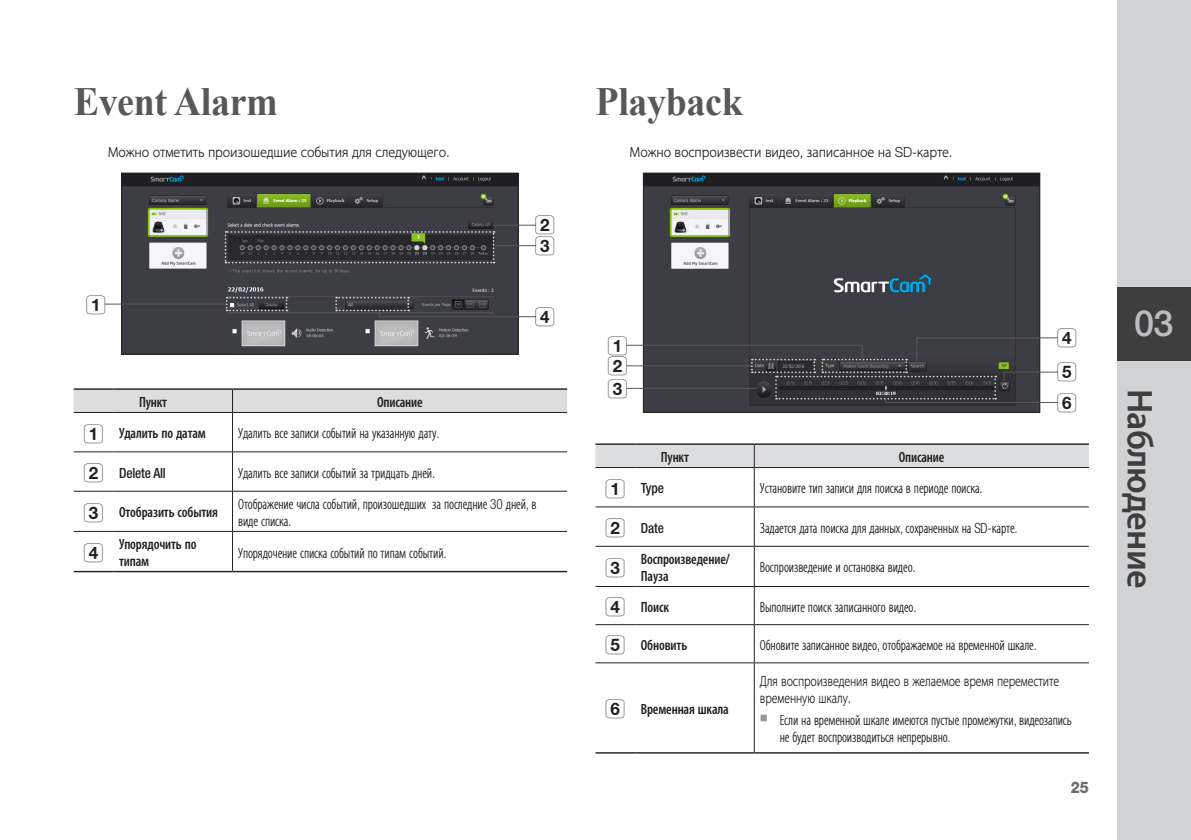
<style>
.page{position:relative;width:1191px;height:840px;background:#fff}
.page>*{position:absolute;margin:0;border:0;box-sizing:border-box;transform-origin:0 0}
.t1{font:700 40px "Times New Roman";letter-spacing:-.01em;color:#57585a;scale:.95 1}
.t2{font:500 36px "Helvetica Neue cp";color:#bcbdc0}
.t3{font:500 34px "Helvetica Neue cp";letter-spacing:-.025em;color:#3e3e3f}
.t4{font:20px/20.4px "CP Number";color:#231f20}
.t5{font:800 16px "Helvetica Neue cp";color:#6c6d70;scale:.9 1}
.t6{font:300 condensed 14px/16.8px "Helvetica Neue cp";letter-spacing:-.01em;color:#231f20;scale:.95 1}
.t7{font:500 condensed 14px/16.8px "Helvetica Neue cp";letter-spacing:-.01em;color:#231f20;scale:.95 1}
.t8{font:300 14px "Helvetica Neue cp";letter-spacing:-.01em;color:#231f20;scale:.95 1}
.t9{font:300 14px/16.8px "Helvetica Neue cp";letter-spacing:-.01em;color:#231f20;scale:.8 1}
.s1{font-family:"CP Number";font-weight:400;font-stretch:normal;font-size:20px}
.s2{font-size:15.4px}
.s3{font-family:"CP Icon 1";font-weight:400;font-stretch:normal;font-size:20px;color:#939598}
</style>
<div class="page">
<div style="left:1117px;top:0;width:74px;height:839px;background:#d1d2d4"></div>
<div style="left:1117px;top:286px;width:74px;height:74px;background:#3e3e3f"></div>
<svg style="left:755px;top:507px;width:334px;height:157px"></svg>
<div style="left:595px;top:444px;width:494px;height:23px;background:#dcdddf"></div>
<hr style="left:595px;top:467px;width:40px;height:1px;background:#231f20">
<hr style="left:635px;top:467px;width:119px;height:1px;background:#231f20">
<hr style="left:754px;top:467px;width:1px;height:39px;background:#231f20">
<hr style="left:595px;top:506px;width:40px;height:1px;background:#231f20">
<hr style="left:635px;top:506px;width:119px;height:1px;background:#231f20">
<hr style="left:754px;top:507px;width:1px;height:38px;background:#231f20">
<hr style="left:595px;top:545px;width:40px;height:1px;background:#231f20">
<hr style="left:635px;top:545px;width:119px;height:1px;background:#231f20">
<hr style="left:595px;top:585px;width:40px;height:1px;background:#231f20">
<hr style="left:635px;top:585px;width:119px;height:1px;background:#231f20">
<hr style="left:754px;top:585px;width:335px;height:1px;background:#231f20">
<hr style="left:754px;top:586px;width:1px;height:38px;background:#231f20">
<hr style="left:595px;top:624px;width:40px;height:1px;background:#231f20">
<hr style="left:635px;top:624px;width:119px;height:1px;background:#231f20">
<hr style="left:754px;top:624px;width:335px;height:1px;background:#231f20">
<hr style="left:754px;top:624px;width:1px;height:38px;background:#231f20">
<hr style="left:595px;top:662px;width:40px;height:1px;background:#231f20">
<hr style="left:635px;top:662px;width:119px;height:1px;background:#231f20">
<hr style="left:754px;top:662px;width:335px;height:1px;background:#231f20">
<hr style="left:754px;top:662px;width:1px;height:89px;background:#231f20">
<hr style="left:595px;top:443px;width:40px;height:1px;background:#231f20">
<hr style="left:635px;top:443px;width:119px;height:1px;background:#231f20">
<hr style="left:595px;top:751px;width:40px;height:2px;background:#231f20">
<hr style="left:635px;top:751px;width:119px;height:2px;background:#231f20">
<hr style="left:754px;top:751px;width:335px;height:2px;background:#231f20">
<hr style="left:754px;top:443px;width:335px;height:1px;background:#231f20">
<hr style="left:754px;top:467px;width:335px;height:1px;background:#231f20">
<hr style="left:754px;top:506px;width:335px;height:1px;background:#231f20">
<hr style="left:754px;top:546px;width:1px;height:40px;background:#231f20">
<hr style="left:754px;top:545px;width:335px;height:1px;background:#231f20">
<svg style="left:233px;top:452px;width:334px;height:80px"></svg>
<svg style="left:74px;top:389px;width:493px;height:23px;background:#d4d5d7"></svg>
<hr style="left:74px;top:412px;width:39px;height:1px;background:#231f20">
<hr style="left:113px;top:412px;width:119px;height:1px;background:#231f20">
<hr style="left:74px;top:451px;width:39px;height:1px;background:#231f20">
<hr style="left:113px;top:451px;width:119px;height:1px;background:#231f20">
<hr style="left:74px;top:490px;width:39px;height:1px;background:#231f20">
<hr style="left:113px;top:490px;width:119px;height:1px;background:#231f20">
<hr style="left:74px;top:530px;width:39px;height:1px;background:#231f20">
<hr style="left:113px;top:530px;width:119px;height:1px;background:#231f20">
<hr style="left:74px;top:388px;width:39px;height:1px;background:#231f20">
<hr style="left:113px;top:388px;width:119px;height:1px;background:#231f20">
<hr style="left:74px;top:570px;width:39px;height:2px;background:#231f20">
<hr style="left:113px;top:570px;width:119px;height:2px;background:#231f20">
<hr style="left:232px;top:388px;width:335px;height:1px;background:#231f20">
<hr style="left:232px;top:412px;width:1px;height:39px;background:#231f20">
<hr style="left:232px;top:412px;width:335px;height:1px;background:#231f20">
<hr style="left:232px;top:452px;width:1px;height:38px;background:#231f20">
<hr style="left:232px;top:451px;width:335px;height:1px;background:#231f20">
<hr style="left:232px;top:491px;width:1px;height:40px;background:#231f20">
<hr style="left:232px;top:490px;width:335px;height:1px;background:#231f20">
<hr style="left:232px;top:531px;width:1px;height:39px;background:#231f20">
<hr style="left:232px;top:530px;width:335px;height:1px;background:#231f20">
<hr style="left:232px;top:570px;width:335px;height:2px;background:#231f20">
<img style="left:123px;top:175px;width:393px;height:177px">
<div style="left:121px;top:173px;width:397px;height:181px;border:1px solid #231f20"></div>
<hr style="left:105px;top:303px;width:122px;height:1px;background:#57585a">
<svg style="left:226px;top:297px;width:61px;height:14px"></svg>
<hr style="left:492px;top:224px;width:44px;height:1px;background:#57585a">
<hr style="left:493px;top:245px;width:43px;height:1px;background:#57585a">
<svg style="left:225px;top:231px;width:269px;height:32px;background:#3a3b3d"></svg>
<svg style="left:335px;top:297px;width:201px;height:20px;background:#515157"></svg>
<img style="left:645px;top:175px;width:393px;height:235px">
<div style="left:643px;top:173px;width:397px;height:239px;border:1px solid #231f20"></div>
<svg style="left:626px;top:337px;width:432px;height:66px;background:#4c4c52"></svg>
<h1 class="t1" style="left:74px;top:74px;width:216px">Event Alarm</h1>
<h1 class="t1" style="left:595px;top:74px;width:157px">Playback</h1>
<p class="t8" style="left:108px;top:144px;width:361px">Можно отметить произошедшие события для следующего.</p>
<p class="t8" style="left:629px;top:144px;width:342px">Можно воспроизвести видео, записанное на SD-карте.</p>
<h3 class="t4" style="left:85px;top:294px;width:22px">A</h3>
<h3 class="t4" style="left:534px;top:215px;width:22px">B<br>C</h3>
<h3 class="t4" style="left:534px;top:306px;width:22px">D</h3>
<p class="t7" style="left:139px;top:393px;width:31px">Пункт</p>
<p class="t7" style="left:377px;top:393px;width:49px">Описание</p>
<p class="t7" style="left:83px;top:424px;width:131px"><span class="s1">A</span> Удалить по датам</p>
<p class="t6" style="left:238px;top:424px;width:213px">Удалить все записи событий на указанную дату.</p>
<p class="t7" style="left:83px;top:464px;width:89px"><span class="s1">B</span> Delete All</p>
<p class="t6" style="left:238px;top:464px;width:209px">Удалить все записи событий за тридцать дней.</p>
<p class="t7" style="left:83px;top:504px;width:143px"><span class="s1">C</span> Отобразить события</p>
<p class="t6" style="left:238px;top:495px;width:315px">Отображение числа событий, произошедших за последние 30 дней, в виде списка.</p>
<h3 class="t4" style="left:83px;top:542px;width:22px">D</h3>
<p class="t7" style="left:119px;top:535px;width:83px">Упорядочить по типам</p>
<p class="t6" style="left:238px;top:544px;width:221px">Упорядочение списка событий по типам событий.</p>
<h3 class="t4" style="left:607px;top:335px;width:22px">A</h3>
<h3 class="t4" style="left:1056px;top:320px;width:22px;line-height:34.2px">D<br>E</h3>
<h3 class="t4" style="left:1056px;top:392px;width:22px">F</h3>
<h3 class="t4" style="left:607px;top:355px;width:22px;line-height:22.6px">B<br>C</h3>
<p class="t7" style="left:661px;top:448px;width:31px">Пункт</p>
<p class="t7" style="left:898px;top:448px;width:49px">Описание</p>
<p class="t7" style="left:605px;top:479px;width:63px"><span class="s1">A</span> Type</p>
<p class="t6" style="left:760px;top:479px;width:236px">Установите тип записи для поиска в периоде поиска.</p>
<p class="t7" style="left:605px;top:519px;width:64px"><span class="s1">B</span> Date</p>
<p class="t6" style="left:760px;top:519px;width:273px">Задается дата поиска для данных, сохраненных на SD-карте.</p>
<h3 class="t4" style="left:605px;top:557px;width:22px">C</h3>
<p class="t7" style="left:641px;top:550px;width:95px">Воспроизведение/<br>Пауза</p>
<p class="t6" style="left:760px;top:559px;width:165px">Воспроизведение и остановка видео.</p>
<p class="t7" style="left:605px;top:598px;width:69px"><span class="s1">D</span> Поиск</p>
<p class="t6" style="left:760px;top:598px;width:166px">Выполните поиск записанного видео.</p>
<p class="t7" style="left:605px;top:636px;width:88px"><span class="s1">E</span> Обновить</p>
<p class="t6" style="left:760px;top:636px;width:293px">Обновите записанное видео, отображаемое на временной шкале.</p>
<p class="t7" style="left:605px;top:700px;width:132px"><span class="s1">F</span> Временная шкала</p>
<p class="t9" style="left:760px;top:672px;width:376px">Для воспроизведения видео в желаемое время переместите временную шкалу<span class="s2">.</span></p>
<p class="t6" style="left:780px;top:711px;width:309px;text-indent:-20px"><span class="s3">`</span> Если на временной шкале имеются пустые промежутки, видеозапись не будет воспроизводиться непрерывно.</p>
<p class="t5" style="left:1071px;top:776px;width:21px">25</p>
<h2 class="t2" style="left:1134px;top:303px;width:41px">03</h2>
<h3 class="t3" style="left:1159px;top:388px;width:201px;rotate:90deg">Наблюдение</h3>
</div>
